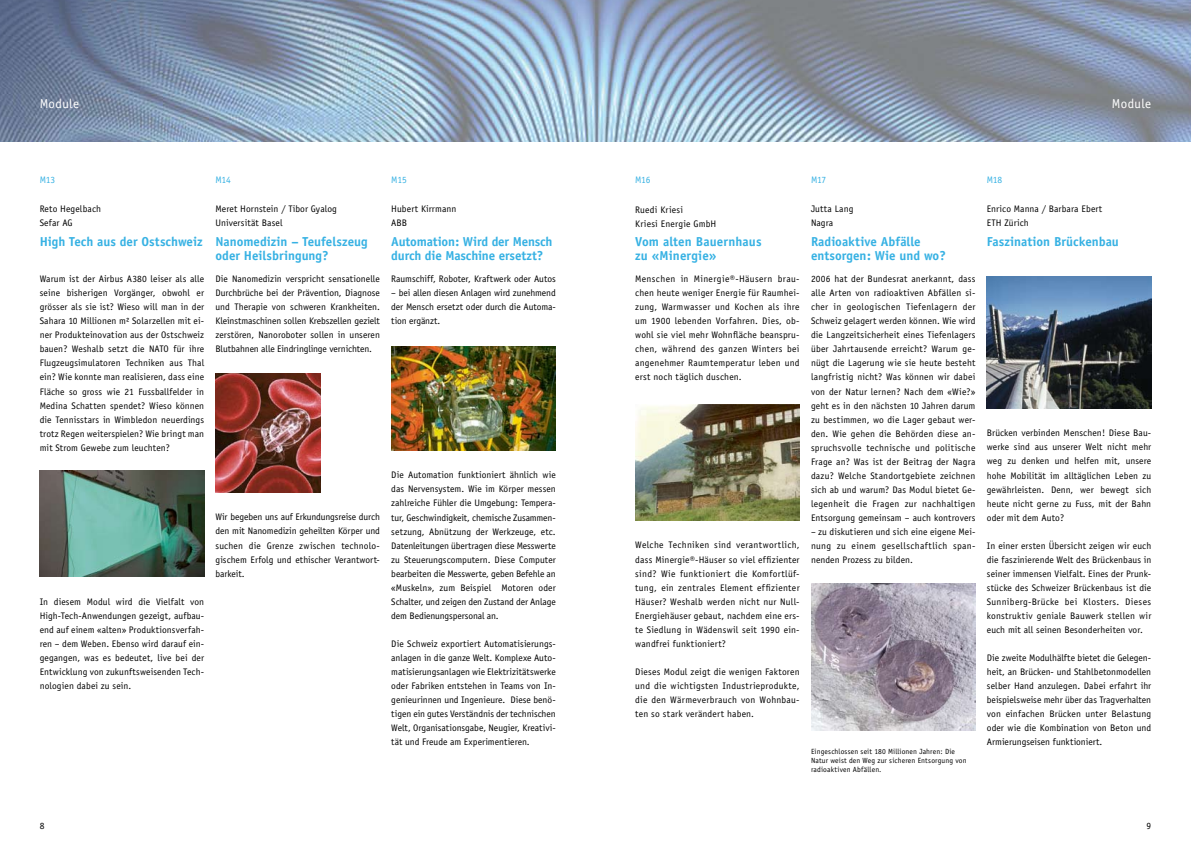
<style>
.page{position:relative;width:1191px;height:842px;background:#fff}
.page>*{position:absolute;margin:0;border:0;box-sizing:border-box;transform-origin:0 0}
.t1{font:700 13px/14px "Officina Sans";color:#36b1e3}
.t2{font:13px "Officina Sans";letter-spacing:.025em;color:#fff}
.t3{font:9.5px/14px "Officina Sans";letter-spacing:.01em;color:#000;text-align:justify}
.t4{font:9.5px "Officina Sans";letter-spacing:-.025em;color:#36b1e3}
.t5{font:7.5px/9px "Officina Sans";letter-spacing:.015em;color:#000}
</style>
<div class="page">
<img style="left:0;top:0;width:1191px;height:142px">
<img style="left:40px;top:471px;width:164px;height:105px">
<img style="left:215px;top:374px;width:105px;height:119px">
<img style="left:391px;top:347px;width:164px;height:103px">
<img style="left:635px;top:404px;width:164px;height:116px">
<img style="left:811px;top:583px;width:164px;height:147px">
<img style="left:986px;top:276px;width:165px;height:132px">
<h1 class="t2" style="left:40px;top:96px;width:41px">Module</h1>
<p class="t4" style="left:40px;top:174px;width:17px">M13</p>
<p class="t4" style="left:215px;top:174px;width:17px">M14</p>
<p class="t4" style="left:391px;top:174px;width:17px">M15</p>
<p class="t3" style="left:40px;top:202px;width:63px">Reto Hegelbach<br>Sefar AG</p>
<h1 class="t1" style="left:40px;top:235px;width:164px">High Tech aus der Ostschweiz</h1>
<p class="t3" style="left:40px;top:272px;width:166px">Warum ist der Airbus A380 leiser als alle seine bisherigen Vorgänger, obwohl er grösser als sie ist? Wieso will man in der Sahara 10 Millionen m² Solarzellen mit ei&shy;ner Produkteinovation aus der Ostschweiz bauen? Weshalb setzt die NATO für ihre Flugzeugsimulatoren Techniken aus Thal ein? Wie konnte man realisieren, dass eine Fläche so gross wie 21 Fussballfelder in Medina Schatten spendet? Wieso können die Tennisstars in Wimbledon neuerdings trotz Regen weiterspielen? Wie bringt man mit Strom Gewebe zum leuchten?</p>
<p class="t3" style="left:40px;top:594px;width:166px">In diesem Modul wird die Vielfalt von High-Tech-Anwendungen gezeigt, aufbau&shy;end auf einem «alten» Produktionsverfah&shy;ren – dem Weben. Ebenso wird darauf ein&shy;gegangen, was es bedeutet, live bei der Entwicklung von zukunftsweisenden Tech&shy;nologien dabei zu sein.</p>
<p class="t3" style="left:215px;top:202px;width:123px">Meret Hornstein / Tibor Gyalog<br>Universität Basel</p>
<h1 class="t1" style="left:215px;top:235px;width:154px">Nanomedizin – Teufelszeug oder Heilsbringung?</h1>
<p class="t3" style="left:215px;top:272px;width:166px">Die Nanomedizin verspricht sensationelle Durchbrüche bei der Prävention, Diagnose und Therapie von schweren Krankheiten.<br>Kleinstmaschinen sollen Krebszellen gezielt zerstören, Nanoroboter sollen in unseren Blutbahnen alle Eindringlinge vernichten.</p>
<p class="t3" style="left:391px;top:202px;width:67px">Hubert Kirrmann<br>ABB</p>
<h1 class="t1" style="left:391px;top:235px;width:163px">Automation: Wird der Mensch durch die Maschine ersetzt?</h1>
<p class="t3" style="left:391px;top:272px;width:166px">Raumschiff, Roboter, Kraftwerk oder Autos</p>
<p class="t3" style="left:391px;top:286px;width:166px">– bei allen diesen Anlagen wird zunehmend der Mensch ersetzt oder durch die Automa&shy;tion ergänzt.</p>
<p class="t3" style="left:215px;top:510px;width:166px">Wir begeben uns auf Erkundungsreise durch den mit Nanomedizin geheilten Körper und suchen die Grenze zwischen technolo&shy;gischem Erfolg und ethischer Verantwort&shy;barkeit.</p>
<p class="t3" style="left:391px;top:468px;width:166px">Die Automation funktioniert ähnlich wie das Nervensystem. Wie im Körper messen zahlreiche Fühler die Umgebung: Tempera&shy;tur, Geschwindigkeit, chemische Zusammen&shy;setzung, Abnützung der Werkzeuge, etc.<br>Datenleitungen übertragen diese Messwerte zu Steuerungscomputern. Diese Computer bearbeiten die Messwerte, geben Befehle an «Muskeln», zum Beispiel Motoren oder Schalter, und zeigen den Zustand der Anlage dem Bedienungspersonal an.</p>
<p class="t3" style="left:391px;top:636px;width:166px">Die Schweiz exportiert Automatisierungs&shy;anlagen in die ganze Welt. Komplexe Auto&shy;matisierungsanlagen wie Elektrizitätswerke oder Fabriken entstehen in Teams von In&shy;genieurinnen und Ingenieure. Diese benö&shy;tigen ein gutes Verständnis der technischen Welt, Organisationsgabe, Neugier, Kreativi&shy;tät und Freude am Experimentieren.</p>
<p class="t3" style="left:40px;top:818px;width:6px">8</p>
<p class="t4" style="left:635px;top:174px;width:17px">M16</p>
<p class="t4" style="left:811px;top:174px;width:17px">M17</p>
<p class="t4" style="left:986px;top:174px;width:17px">M18</p>
<h1 class="t2" style="left:1112px;top:96px;width:41px">Module</h1>
<p class="t3" style="left:635px;top:202px;width:83px">Ruedi Kriesi<br>Kriesi Energie GmbH</p>
<h1 class="t1" style="left:635px;top:235px;width:128px">Vom alten Bauernhaus zu «Minergie»</h1>
<p class="t3" style="left:635px;top:272px;width:166px">Menschen in Minergie®-Häusern brau&shy;chen heute weniger Energie für Raumhei&shy;zung, Warmwasser und Kochen als ihre um 1900 lebenden Vorfahren. Dies, ob&shy;wohl sie viel mehr Wohnfläche beanspru&shy;chen, während des ganzen Winters bei angenehmer Raumtemperatur leben und erst noch täglich duschen.</p>
<p class="t3" style="left:635px;top:538px;width:166px">Welche Techniken sind verantwortlich, dass Minergie®-Häuser so viel effizienter sind? Wie funktioniert die Komfortlüf&shy;tung, ein zentrales Element effizienter Häuser? Weshalb werden nicht nur Null-Energiehäuser gebaut, nachdem eine ers&shy;te Siedlung in Wädenswil seit 1990 ein&shy;wandfrei funktioniert?</p>
<p class="t3" style="left:635px;top:664px;width:166px">Dieses Modul zeigt die wenigen Faktoren und die wichtigsten Industrieprodukte, die den Wärmeverbrauch von Wohnbau&shy;ten so stark verändert haben.</p>
<p class="t3" style="left:811px;top:202px;width:44px">Jutta Lang<br>Nagra</p>
<h1 class="t1" style="left:811px;top:235px;width:136px">Radioaktive Abfälle entsorgen: Wie und wo?</h1>
<p class="t3" style="left:811px;top:272px;width:166px">2006 hat der Bundesrat anerkannt, dass alle Arten von radioaktiven Abfällen si&shy;cher in geologischen Tiefenlagern der Schweiz gelagert werden können. Wie wird die Langzeitsicherheit eines Tiefenlagers über Jahrtausende erreicht? Warum ge&shy;nügt die Lagerung wie sie heute besteht langfristig nicht? Was können wir dabei von der Natur lernen? Nach dem «Wie?» geht es in den nächsten 10 Jahren darum zu bestimmen, wo die Lager gebaut wer&shy;den. Wie gehen die Behörden diese an&shy;spruchsvolle technische und politische Frage an? Was ist der Beitrag der Nagra dazu? Welche Standortgebiete zeichnen sich ab und warum? Das Modul bietet Ge&shy;legenheit die Fragen zur nachhaltigen Entsorgung gemeinsam – auch kontrovers</p>
<p class="t3" style="left:811px;top:524px;width:166px">– zu diskutieren und sich eine eigene Mei&shy;nung zu einem gesellschaftlich span&shy;nenden Prozess zu bilden.</p>
<p class="t5" style="left:811px;top:746px;width:157px">Eingeschlossen seit 180 Millionen Jahren: Die<br>Natur weist den Weg zur sicheren Entsorgung von radioaktiven Abfällen.</p>
<p class="t3" style="left:986px;top:202px;width:117px">Enrico Manna / Barbara Ebert<br>ETH Zürich</p>
<h1 class="t1" style="left:986px;top:235px;width:133px">Faszination Brückenbau</h1>
<p class="t3" style="left:986px;top:426px;width:166px">Brücken verbinden Menschen! Diese Bau&shy;werke sind aus unserer Welt nicht mehr weg zu denken und helfen mit, unsere hohe Mobilität im alltäglichen Leben zu gewährleisten. Denn, wer bewegt sich heute nicht gerne zu Fuss, mit der Bahn oder mit dem Auto?</p>
<p class="t3" style="left:986px;top:538px;width:166px">In einer ersten Übersicht zeigen wir euch die faszinierende Welt des Brückenbaus in seiner immensen Vielfalt. Eines der Prunk&shy;stücke des Schweizer Brückenbaus ist die Sunniberg-Brücke bei Klosters. Dieses konstruktiv geniale Bauwerk stellen wir euch mit all seinen Besonderheiten vor.</p>
<p class="t3" style="left:986px;top:650px;width:166px">Die zweite Modulhälfte bietet die Gelegen&shy;heit, an Brücken- und Stahlbetonmodellen selber Hand anzulegen. Dabei erfahrt ihr beispielsweise mehr über das Tragverhalten von einfachen Brücken unter Belastung oder wie die Kombination von Beton und Armierungseisen funktioniert.</p>
<p class="t3" style="left:1146px;top:818px;width:6px">9</p>
</div>
